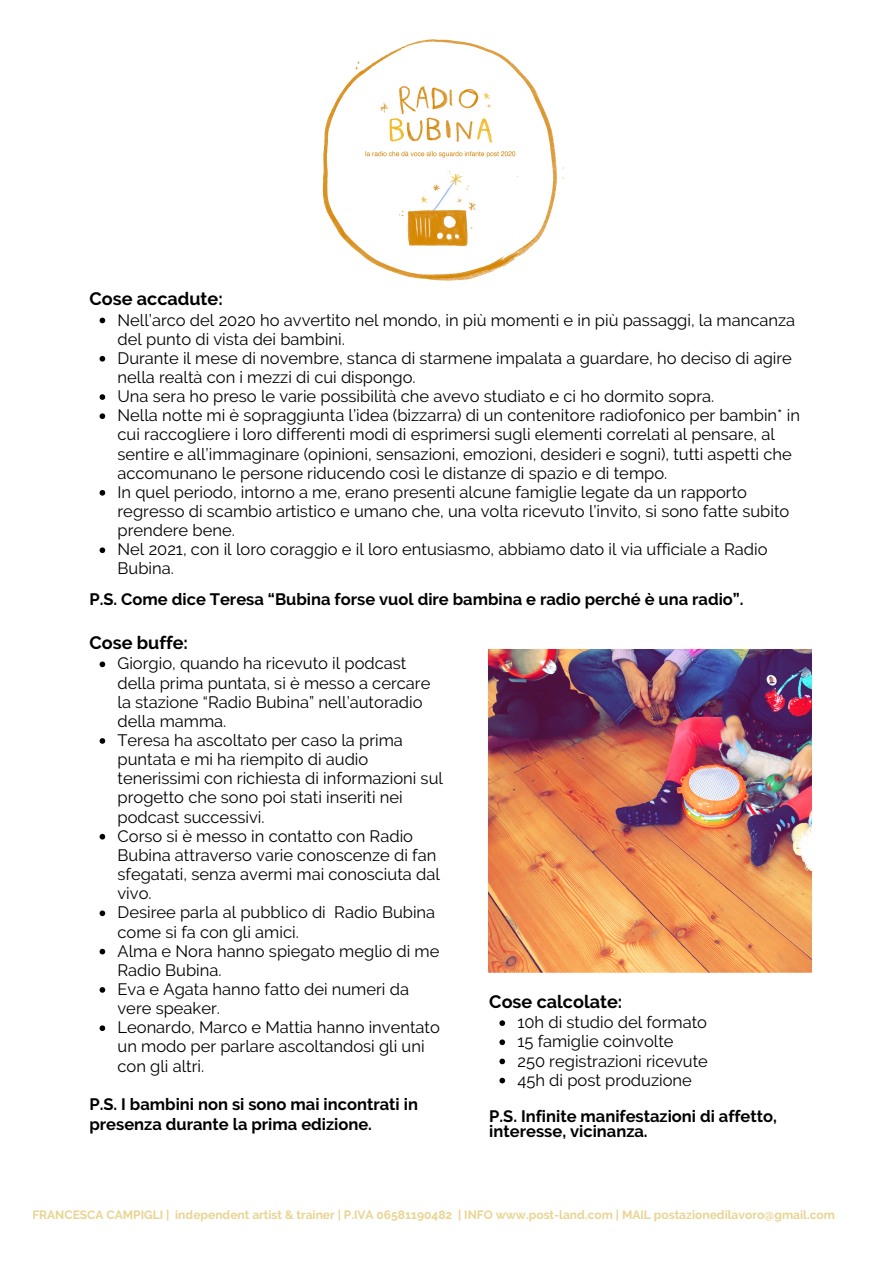
<style>
.page{position:relative;width:894px;height:1264px;background:#fff}
.page>*{position:absolute;margin:0;border:0;box-sizing:border-box;transform-origin:0 0}
.t1{font:700 18px "Raleway";color:#000}
.t2{font:16.5px/19.2px "Raleway";color:#000}
.t3{font:700 16.5px/15.8px "Raleway";color:#000}
.t4{font:700 12px "Raleway";color:#e9d491}
</style>
<div class="page">
<img style="left:488px;top:648px;width:324px;height:325px">
<img style="left:322px;top:39px;width:242px;height:242px">
<svg style="left:499px;top:1020px;width:6px;height:5px"></svg>
<svg style="left:499px;top:1039px;width:6px;height:6px"></svg>
<svg style="left:499px;top:1058px;width:6px;height:6px"></svg>
<svg style="left:499px;top:1077px;width:6px;height:6px"></svg>
<svg style="left:99px;top:317px;width:6px;height:6px"></svg>
<svg style="left:99px;top:356px;width:6px;height:5px"></svg>
<svg style="left:99px;top:394px;width:6px;height:6px"></svg>
<svg style="left:99px;top:413px;width:6px;height:6px"></svg>
<svg style="left:99px;top:490px;width:6px;height:5px"></svg>
<svg style="left:99px;top:547px;width:6px;height:6px"></svg>
<svg style="left:99px;top:661px;width:6px;height:6px"></svg>
<svg style="left:99px;top:738px;width:6px;height:5px"></svg>
<svg style="left:99px;top:833px;width:6px;height:6px"></svg>
<svg style="left:99px;top:910px;width:6px;height:6px"></svg>
<svg style="left:99px;top:948px;width:6px;height:6px"></svg>
<svg style="left:99px;top:987px;width:6px;height:5px"></svg>
<svg style="left:99px;top:1025px;width:6px;height:6px"></svg>
<p class="t1" style="left:89px;top:288px;width:135px">Cose accadute:</p>
<p class="t2" style="left:117px;top:310px;width:679px">Nell’arco del 2020 ho avvertito nel mondo, in più momenti e in più passaggi, la mancanza del punto di vista dei bambini.</p>
<p class="t2" style="left:117px;top:348px;width:675px">Durante il mese di novembre, stanca di starmene impalata a guardare, ho deciso di agire nella realtà con i mezzi di cui dispongo.</p>
<p class="t2" style="left:117px;top:387px;width:598px">Una sera ho preso le varie possibilità che avevo studiato e ci ho dormito sopra.</p>
<p class="t2" style="left:117px;top:406px;width:683px">Nella notte mi è sopraggiunta l’idea (bizzarra) di un contenitore radiofonico per bambin* in cui raccogliere i loro differenti modi di esprimersi sugli elementi correlati al pensare, al sentire e all’immaginare (opinioni, sensazioni, emozioni, desideri e sogni), tutti aspetti che accomunano le persone riducendo così le distanze di spazio e di tempo.</p>
<p class="t2" style="left:117px;top:482px;width:673px">In quel periodo, intorno a me, erano presenti alcune famiglie legate da un rapporto regresso di scambio artistico e umano che, una volta ricevuto l’invito, si sono fatte subito prendere bene.</p>
<p class="t2" style="left:117px;top:540px;width:651px">Nel 2021, con il loro coraggio e il loro entusiasmo, abbiamo dato il via ufficiale a Radio<br>Bubina.</p>
<p class="t3" style="left:89px;top:591px;width:655px">P.S. Come dice Teresa “Bubina forse vuol dire bambina e radio perché è una radio”.</p>
<p class="t1" style="left:89px;top:632px;width:100px">Cose buffe:</p>
<p class="t2" style="left:117px;top:654px;width:314px">Giorgio, quando ha ricevuto il podcast della prima puntata, si è messo a cercare la stazione “Radio Bubina” nell’autoradio della mamma.</p>
<p class="t2" style="left:117px;top:730px;width:327px">Teresa ha ascoltato per caso la prima puntata e mi ha riempito di audio tenerissimi con richiesta di informazioni sul progetto che sono poi stati inseriti nei podcast successivi.</p>
<p class="t2" style="left:117px;top:826px;width:324px">Corso si è messo in contatto con Radio<br>Bubina attraverso varie conoscenze di fan sfegatati, senza avermi mai conosciuta dal vivo.</p>
<p class="t2" style="left:117px;top:903px;width:319px">Desiree parla al pubblico di Radio Bubina come si fa con gli amici.</p>
<p class="t2" style="left:117px;top:941px;width:323px">Alma e Nora hanno spiegato meglio di me<br>Radio Bubina.</p>
<p class="t2" style="left:117px;top:979px;width:293px">Eva e Agata hanno fatto dei numeri da vere speaker.</p>
<p class="t2" style="left:117px;top:1017px;width:324px">Leonardo, Marco e Mattia hanno inventato un modo per parlare ascoltandosi gli uni con gli altri.</p>
<p class="t3" style="left:89px;top:1093px;width:330px;line-height:20.2px">P.S. I bambini non si sono mai incontrati in presenza durante la prima edizione.</p>
<p class="t1" style="left:489px;top:991px;width:134px">Cose calcolate:</p>
<p class="t2" style="left:517px;top:1012px;width:191px">10h di studio del formato</p>
<p class="t2" style="left:517px;top:1031px;width:158px">15 famiglie coinvolte</p>
<p class="t2" style="left:517px;top:1051px;width:192px">250 registrazioni ricevute</p>
<p class="t2" style="left:517px;top:1070px;width:176px">45h di post produzione</p>
<p class="t3" style="left:489px;top:1107px;width:289px">P.S. Infinite manifestazioni di affetto, interesse, vicinanza.</p>
<p class="t4" style="left:32px;top:1207px;width:803px">FRANCESCA CAMPIGLI | independent artist &amp; trainer | P.IVA 06581190482 | INFO www.post-land.com | MAIL postazionedilavoro@gmail.com</p>
</div>
